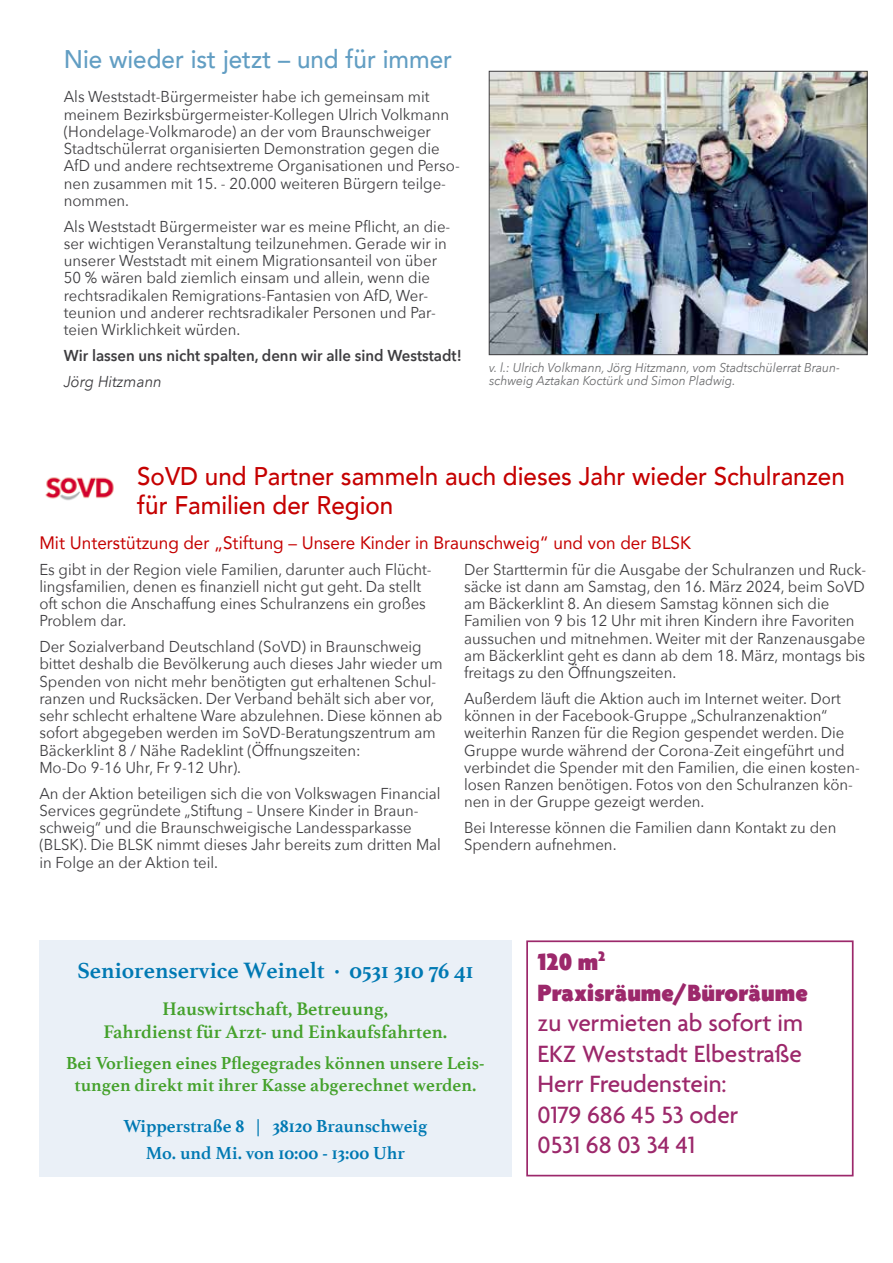
<style>
.page{position:relative;width:893px;height:1263px;background:#fff}
.page>*{position:absolute;margin:0;border:0;box-sizing:border-box;transform-origin:0 0}
.t1{font:500 25.5px/30.6px "Agenda";color:#9c286b}
.Überschrift_rot{font:500 25.5px/28.5px "Avenir";color:#c50000;scale:.95 1}
.Überschrift_rot-2{font:500 25.5px "Avenir";color:#629ec3;scale:.95 1}
.t2{font:900 25.5px/30.6px "Agenda";color:#9c286b}
.t3{font:700 23.25px "Athelas";color:#0079b3}
.t4{font:700 19.2px/23px "Athelas";color:#44a12b;text-align:center}
.t5{font:700 18.3px/22px "Athelas";color:#44a12b;text-align:center}
.t6{font:700 18.3px/27.8px "Athelas";color:#0079b3;text-align:center}
.Überschrift_klein_rot{font:18px "Avenir";color:#c50000;scale:.95 1}
.Text{font:15.75px/17.2px "Avenir Next";color:#3e3d40;scale:.95 1}
.Text-2{font:600 15.75px "Avenir Next";color:#3e3d40;scale:.95 1}
.Text_kursiv{font:italic 15.75px "Avenir Next";color:#3e3d40;scale:.95 1}
.Bildunterschrift{font:italic 12.75px/13.5px "Avenir Next";color:#6b6c6e;scale:.95 1}
</style>
<div class="page">
<img style="left:491px;top:73px;width:374px;height:280px">
<div style="left:489px;top:71px;width:378px;height:284px;border:1px solid #3e3d40"></div>
<div style="left:39px;top:940px;width:472px;height:236px;background:#eaf0f7"></div>
<div style="left:526px;top:940px;width:328px;height:236px;border:2px solid #9c286b"></div>
<img style="left:45px;top:477px;width:69px;height:24px">
<h1 class="Überschrift_rot-2" style="left:64px;top:37px;width:410px">Nie wieder ist jetzt – und für immer</h1>
<p class="Text" style="left:64px;top:88px;width:418px">Als Weststadt-Bürgermeister habe ich gemeinsam mit meinem Bezirksbürgermeister-Kollegen Ulrich Volkmann (Hondelage-Volkmarode) an der vom Braunschweiger Stadtschülerrat organisierten Demonstration gegen die AfD und andere rechtsextreme Organisationen und Perso&shy;nen zusammen mit 15. - 20.000 weiteren Bürgern teilge&shy;nommen.</p>
<p class="Text" style="left:64px;top:217px;width:408px">Als Weststadt Bürgermeister war es meine Pflicht, an die&shy;ser wichtigen Veranstaltung teilzunehmen. Gerade wir in unserer Weststadt mit einem Migrationsanteil von über 50 % wären bald ziemlich einsam und allein, wenn die rechtsradikalen Remigrations-Fantasien von AfD, Wer&shy;teunion und anderer rechtsradikaler Personen und Par&shy;teien Wirklichkeit würden.</p>
<p class="Text-2" style="left:64px;top:342px;width:420px">Wir lassen uns nicht spalten, denn wir alle sind Weststadt!</p>
<p class="Text_kursiv" style="left:64px;top:368px;width:105px">Jörg Hitzmann</p>
<p class="Bildunterschrift" style="left:489px;top:360px;width:371px">v. l.: Ulrich Volkmann, Jörg Hitzmann, vom Stadtschülerrat Braun&shy;schweig Aztakan Koctürk und Simon Pladwig.</p>
<h1 class="Überschrift_rot" style="left:137px;top:461px;width:746px">SoVD und Partner sammeln auch dieses Jahr wieder Schulranzen für Familien der Region</h1>
<h2 class="Überschrift_klein_rot" style="left:39px;top:528px;width:687px">Mit Unterstützung der „Stiftung – Unsere Kinder in Braunschweig“ und von der BLSK</h2>
<p class="Text" style="left:39px;top:560px;width:414px">Es gibt in der Region viele Familien, darunter auch Flücht&shy;lingsfamilien, denen es finanziell nicht gut geht. Da stellt oft schon die Anschaffung eines Schulranzens ein großes Problem dar.</p>
<p class="Text" style="left:39px;top:637px;width:426px">Der Sozialverband Deutschland (SoVD) in Braunschweig bittet deshalb die Bevölkerung auch dieses Jahr wieder um Spenden von nicht mehr benötigten gut erhaltenen Schul&shy;ranzen und Rucksäcken. Der Verband behält sich aber vor, sehr schlecht erhaltene Ware abzulehnen. Diese können ab sofort abgegeben werden im SoVD-Beratungszentrum am Bäckerklint 8 / Nähe Radeklint (Öffnungszeiten:<br>Mo-Do 9-16 Uhr, Fr 9-12 Uhr).</p>
<p class="Text" style="left:39px;top:784px;width:424px">An der Aktion beteiligen sich die von Volkswagen Financial Services gegründete „Stiftung – Unsere Kinder in Braun&shy;schweig“ und die Braunschweigische Landessparkasse (BLSK). Die BLSK nimmt dieses Jahr bereits zum dritten Mal in Folge an der Aktion teil.</p>
<p class="Text" style="left:464px;top:560px;width:425px">Der Starttermin für die Ausgabe der Schulranzen und Ruck&shy;säcke ist dann am Samstag, den 16. März 2024, beim SoVD am Bäckerklint 8. An diesem Samstag können sich die Familien von 9 bis 12 Uhr mit ihren Kindern ihre Favoriten aussuchen und mitnehmen. Weiter mit der Ranzenausgabe am Bäckerklint geht es dann ab dem 18. März, montags bis freitags zu den Öffnungszeiten.</p>
<p class="Text" style="left:464px;top:689px;width:418px">Außerdem läuft die Aktion auch im Internet weiter. Dort können in der Facebook-Gruppe „Schulranzenaktion“ weiterhin Ranzen für die Region gespendet werden. Die Gruppe wurde während der Corona-Zeit eingeführt und verbindet die Spender mit den Familien, die einen kosten&shy;losen Ranzen benötigen. Fotos von den Schulranzen kön&shy;nen in der Gruppe gezeigt werden.</p>
<p class="Text" style="left:464px;top:818px;width:394px">Bei Interesse können die Familien dann Kontakt zu den<br>Spendern aufnehmen.</p>
<p class="t3" style="left:77px;top:951px;width:398px">Seniorenservice Weinelt · 0531 310 76 41</p>
<p class="t4" style="left:103px;top:997px;width:345px">Hauswirtschaft, Betreuung,<br>Fahrdienst für Arzt- und Einkaufsfahrten.</p>
<p class="t5" style="left:66px;top:1052px;width:420px">Bei Vorliegen eines Pflegegrades können unsere Leis&shy;tungen direkt mit ihrer Kasse abgerechnet werden.</p>
<p class="t6" style="left:123px;top:1111px;width:306px">Wipperstraße 8 | 38120 Braunschweig<br>Mo. und Mi. von 10:00 - 13:00 Uhr</p>
<p class="t2" style="left:538px;top:948px;width:272px">120 m<sup>2<br></sup>Praxisräume/Büroräume</p>
<p class="t1" style="left:538px;top:1009px;width:267px">zu vermieten ab sofort im<br>EKZ Weststadt Elbestraße</p>
<p class="t1" style="left:538px;top:1070px;width:202px">Herr Freudenstein:<br>0179 686 45 53 oder<br>0531 68 03 34 41</p>
</div>
